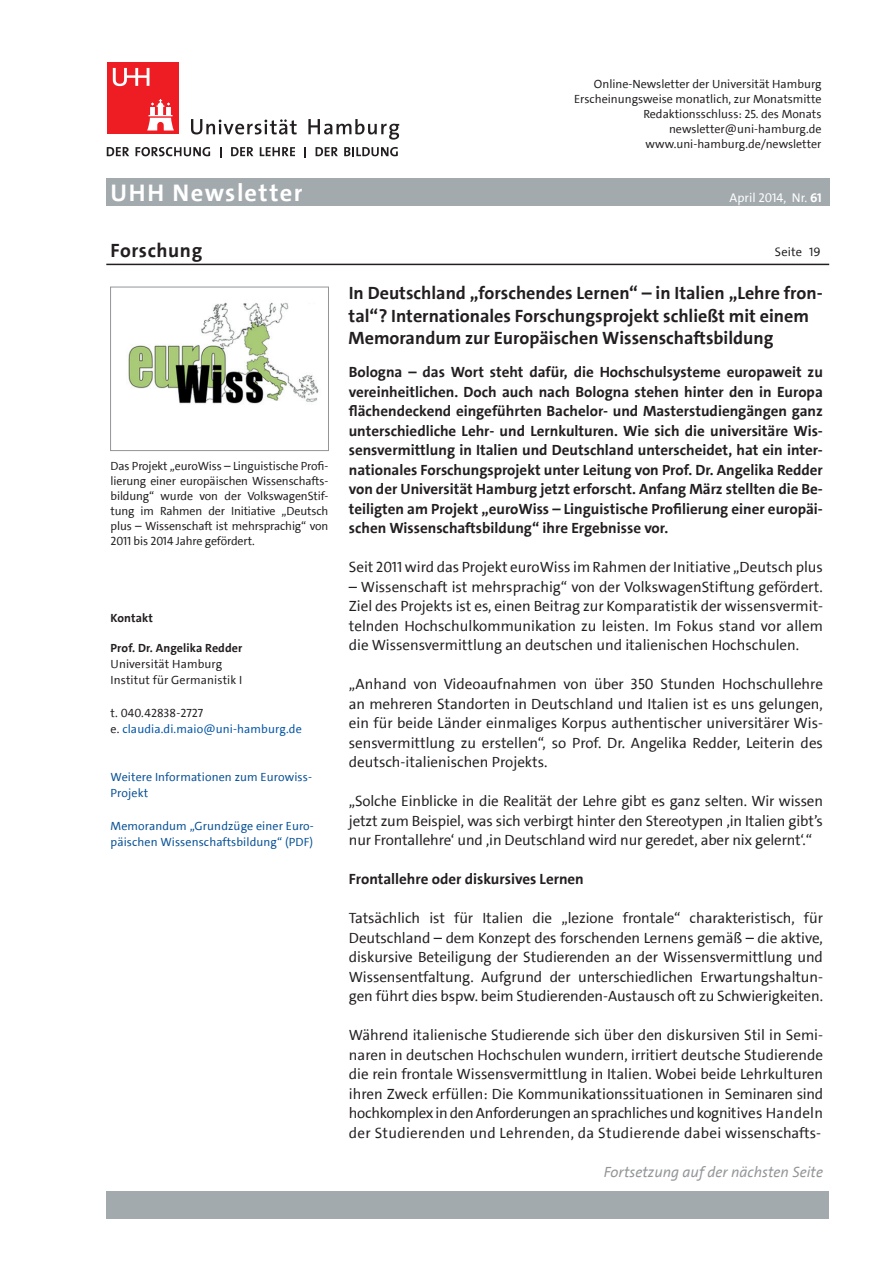
<style>
.page{position:relative;width:893px;height:1263px;background:#fff}
.page>*{position:absolute;margin:0;border:0;box-sizing:border-box;transform-origin:0 0}
.t1{font:700 24.3px "The Sans UHH";letter-spacing:.06em;color:#fff}
.t2{font:700 19.5px "The Sans UHH";letter-spacing:.03em;color:#231f20}
.t3{font:700 18px/22.5px "The Sans UHH";color:#231f20}
.t4{font:15px/19.5px "The Sans UHH";color:#231f20;text-align:justify}
.t5{font:700 15px/19.5px "The Sans UHH";color:#231f20;text-align:justify}
.t6{font:italic 15px "The Sans UHH";color:#939598}
.t7{font:12.75px "The Sans UHH";color:#fff}
.t8{font:12.3px "The Sans UHH";letter-spacing:.01em;color:#231f20}
.t9{font:12px/15px "The Sans UHH";color:#231f20;text-align:right}
.t10{font:12px/16.2px "The Sans UHH";letter-spacing:.01em;color:#075095}
.t11{font:12px/16.2px "The Sans UHH";letter-spacing:.01em;color:#0154a6}
.t12{font:700 12px "The Sans UHH";letter-spacing:.01em;color:#231f20}
.s1{font-weight:700}
.s2{color:#231f20}
</style>
<div class="page">
<svg style="left:191px;top:119px;width:106px;height:15px"></svg>
<svg style="left:308px;top:119px;width:91px;height:21px"></svg>
<div style="left:107px;top:63px;width:72px;height:71px;background:#ee1d23"></div>
<svg style="left:147px;top:99px;width:27px;height:31px"></svg>
<svg style="left:113px;top:68px;width:36px;height:18px"></svg>
<svg style="left:107px;top:147px;width:22px;height:9px"></svg>
<svg style="left:136px;top:147px;width:74px;height:9px"></svg>
<svg style="left:231px;top:147px;width:22px;height:9px"></svg>
<svg style="left:260px;top:147px;width:35px;height:9px"></svg>
<svg style="left:316px;top:147px;width:22px;height:9px"></svg>
<svg style="left:344px;top:147px;width:54px;height:9px"></svg>
<div style="left:106px;top:179px;width:723px;height:27px;background:#a3aaae"></div>
<div style="left:106px;top:1191px;width:723px;height:27px;background:#a3aaae"></div>
<hr style="left:106px;top:264px;width:723px;height:1px;background:#231f20">
<img style="left:128px;top:302px;width:191px;height:102px">
<div style="left:110px;top:287px;width:219px;height:164px;border:1px solid #939598"></div>
<p class="t9" style="left:574px;top:76px;width:249px">Online-Newsletter der Universität Hamburg Erscheinungsweise monatlich, zur Monatsmitte Redaktionsschluss: 25. des Monats newsletter@uni-hamburg.de www.uni-hamburg.de/newsletter</p>
<h1 class="t1" style="left:111px;top:177px;width:194px">UHH Newsletter</h1>
<p class="t7" style="left:730px;top:189px;width:94px">April 2014, Nr. <span class="s1">61</span></p>
<h2 class="t2" style="left:111px;top:238px;width:93px">Forschung</h2>
<p class="t8" style="left:775px;top:244px;width:29px">Seite</p>
<p class="t8" style="left:809px;top:244px;width:13px">19</p>
<p class="t9" style="left:111px;top:458px;width:219px;text-align:justify">Das Pro-jekt „eu-ro-Wiss – Lin-gu-is-ti-sche Pro-fi&shy;lierung einer europäischen Wissenschafts&shy;bildung“ wurde von der VolkswagenStif&shy;tung im Rahmen der Initiative „Deutsch plus – Wissenschaft ist mehrsprachig“ von 2011 bis 2014 Jahre gefördert.</p>
<p class="t12" style="left:111px;top:610px;width:44px">Kontakt</p>
<p class="t12" style="left:111px;top:640px;width:133px">Prof. Dr. An-ge-li-ka Red-der</p>
<p class="t9" style="left:111px;top:656px;width:133px;line-height:16.2px;text-align:left">Universität Hamburg<br>Institut für Germanistik I</p>
<p class="t11" style="left:111px;top:705px;width:193px"><span class="s2">t. 040.42838-2727<br>e.</span> claudia.di.maio@uni-hamburg.de</p>
<p class="t10" style="left:111px;top:769px;width:203px">Weitere Informationen zum Eurowiss-<br>Projekt</p>
<p class="t10" style="left:111px;top:817px;width:204px">Memorandum „Grundzüge einer Euro&shy;päischen Wissenschaftsbildung“ (PDF)</p>
<p class="t3" style="left:349px;top:282px;width:474px">In Deutsch-land „for-schen-des Ler-nen“ – in Ita-li-en „Lehre fron&shy;tal“? In-ter-na-tio-na-les For-schungs-pro-jekt schließt mit einem<br>Me-mo-ran-dum zur Eu-ro-päi-schen Wis-sen-schafts-bil-dung</p>
<p class="t5" style="left:349px;top:363px;width:476px">Bo-lo-gna – das Wort steht dafür, die Hoch-schul-sys-te-me eu-ro-pa-weit zu vereinheitlichen. Doch auch nach Bologna stehen hinter den in Europa flä-chen-de-ckend ein-ge-führ-ten Ba-che-lor- und Mas-ter-stu-di-en-gän-gen ganz un-ter-schied-li-che Lehr- und Lern-kul-tu-ren. Wie sich die uni-ver-si-tä-re Wis&shy;sensvermittlung in Italien und Deutschland unterscheidet, hat ein inter&shy;na-tio-na-les For-schungs-pro-jekt unter Lei-tung von Prof. Dr. An-ge-li-ka Red-der von der Universität Hamburg jetzt erforscht. Anfang März stellten die Be&shy;tei-lig-ten am Pro-jekt „eu-ro-Wiss – Lin-gu-is-ti-sche Pro-fi-lie-rung einer eu-ro-päi&shy;schen Wis-sen-schafts-bil-dung“ ihre Er-geb-nis-se vor.</p>
<p class="t4" style="left:349px;top:558px;width:476px">Seit 2011 wird das Projekt euroWiss im Rahmen der Initiative „Deutsch plus</p>
<p class="t4" style="left:349px;top:577px;width:476px">– Wissenschaft ist mehrsprachig“ von der VolkswagenStiftung gefördert.<br>Ziel des Projekts ist es, einen Beitrag zur Komparatistik der wissensvermit&shy;telnden Hochschulkommunikation zu leisten. Im Fokus stand vor allem die Wissensvermittlung an deutschen und italienischen Hochschulen.</p>
<p class="t4" style="left:349px;top:675px;width:476px">„Anhand von Videoaufnahmen von über 350 Stunden Hochschullehre an mehreren Standorten in Deutschland und Italien ist es uns gelungen, ein für beide Länder einmaliges Korpus authentischer universitärer Wis&shy;sensvermittlung zu erstellen“, so Prof. Dr. Angelika Redder, Leiterin des deutsch-italienischen Projekts.</p>
<p class="t4" style="left:349px;top:792px;width:476px">„Solche Einblicke in die Realität der Lehre gibt es ganz selten. Wir wissen jetzt zum Beispiel, was sich verbirgt hinter den Stereotypen ‚in Italien gibt’s nur Frontallehre‘ und ‚in Deutschland wird nur geredet, aber nix gelernt‘.“</p>
<p class="t5" style="left:349px;top:870px;width:236px">Frontallehre oder diskursives Lernen</p>
<p class="t4" style="left:349px;top:909px;width:476px">Tatsächlich ist für Italien die „lezione frontale“ charakteristisch, für Deutschland – dem Konzept des forschenden Lernens gemäß – die aktive, diskursive Beteiligung der Studierenden an der Wissensvermittlung und Wissensentfaltung. Aufgrund der unterschiedlichen Erwartungshaltun&shy;gen führt dies bspw. beim Studierenden-Austausch oft zu Schwierigkeiten.</p>
<p class="t4" style="left:349px;top:1026px;width:476px">Während italienische Studierende sich über den diskursiven Stil in Semi&shy;naren in deutschen Hochschulen wundern, irritiert deutsche Studierende die rein frontale Wissensvermittlung in Italien. Wobei beide Lehrkulturen ihren Zweck erfüllen: Die Kommunikationssituationen in Seminaren sind hochkomplex in den Anforderungen an sprachliches und kognitives Handeln der Studierenden und Lehrenden, da Studierende dabei wissenschafts-</p>
<p class="t6" style="left:604px;top:1162px;width:221px">Fortsetzung auf der nächsten Seite</p>
</div>
